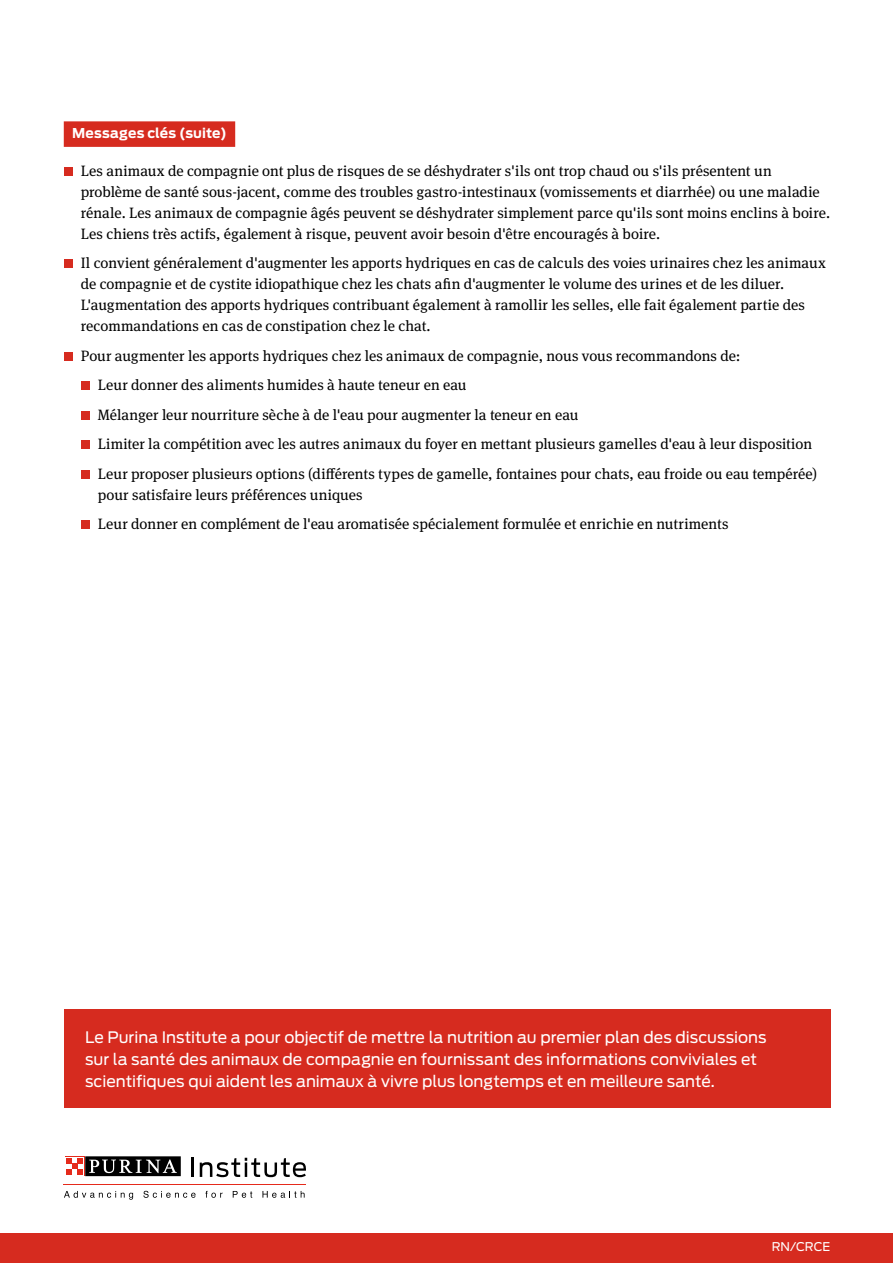
<style>
.page{position:relative;width:893px;height:1263px;background:#fff}
.page>*{position:absolute;margin:0;border:0;box-sizing:border-box;transform-origin:0 0}
.t1{font:15.75px/21.8px "Antenna";color:#fff}
.t2{font:15px/21px "Meta Serif Pro";color:#000}
.t3{font:700 13.5px "Antenna";letter-spacing:.01em;color:#fff}
.t4{font:12px "Antenna";letter-spacing:-.005em;color:#fff}
</style>
<div class="page">
<div style="left:0;top:1233px;width:893px;height:30px;background:#d62b1f"></div>
<hr style="left:64px;top:1184px;width:242px;height:1px;background:#e52a1b">
<svg style="left:192px;top:1158px;width:2px;height:19px"></svg>
<svg style="left:200px;top:1158px;width:106px;height:19px"></svg>
<svg style="left:64px;top:1191px;width:69px;height:9px"></svg>
<svg style="left:143px;top:1191px;width:53px;height:7px"></svg>
<svg style="left:205px;top:1191px;width:18px;height:7px"></svg>
<svg style="left:233px;top:1191px;width:19px;height:7px"></svg>
<svg style="left:262px;top:1191px;width:43px;height:7px"></svg>
<svg style="left:85px;top:1176px;width:96px;height:1px"></svg>
<svg style="left:65px;top:1156px;width:20px;height:20px"></svg>
<div style="left:85px;top:1156px;width:96px;height:20px;background:#000"></div>
<svg style="left:89px;top:1159px;width:88px;height:14px"></svg>
<div style="left:65px;top:1157px;width:19px;height:18px;background:#fff"></div>
<svg style="left:66px;top:1158px;width:17px;height:17px"></svg>
<div style="left:64px;top:121px;width:171px;height:26px;background:#d62b1f"></div>
<div style="left:64px;top:167px;width:8px;height:9px;background:#d62b1f"></div>
<div style="left:64px;top:260px;width:8px;height:8px;background:#d62b1f"></div>
<div style="left:64px;top:352px;width:8px;height:9px;background:#d62b1f"></div>
<div style="left:81px;top:382px;width:8px;height:8px;background:#d62b1f"></div>
<div style="left:81px;top:411px;width:8px;height:9px;background:#d62b1f"></div>
<div style="left:81px;top:441px;width:8px;height:8px;background:#d62b1f"></div>
<div style="left:81px;top:470px;width:8px;height:9px;background:#d62b1f"></div>
<div style="left:81px;top:521px;width:8px;height:8px;background:#d62b1f"></div>
<div style="left:64px;top:1009px;width:766px;height:99px;background:#d62b1f"></div>
<p class="t3" style="left:72px;top:124px;width:156px">Messages clés (suite)</p>
<p class="t2" style="left:81px;top:159px;width:751px">Les animaux de compagnie ont plus de risques de se déshydrater s'ils ont trop chaud ou s'ils présentent un problème de santé sous-jacent, comme des troubles gastro-intestinaux (vomissements et diarrhée) ou une maladie rénale. Les animaux de compagnie âgés peuvent se déshydrater simplement parce qu'ils sont moins enclins à boire.<br>Les chiens très actifs, également à risque, peuvent avoir besoin d'être encouragés à boire.</p>
<p class="t2" style="left:81px;top:252px;width:747px">Il convient généralement d'augmenter les apports hydriques en cas de calculs des voies urinaires chez les animaux de compagnie et de cystite idiopathique chez les chats afin d'augmenter le volume des urines et de les diluer.<br>L'augmentation des apports hydriques contribuant également à ramollir les selles, elle fait également partie des recommandations en cas de constipation chez le chat.</p>
<p class="t2" style="left:98px;top:340px;width:721px;line-height:29.5px;text-indent:-17px">Pour augmenter les apports hydriques chez les animaux de compagnie, nous vous recommandons de:<br>Leur donner des aliments humides à haute teneur en eau<br>Mélanger leur nourriture sèche à de l'eau pour augmenter la teneur en eau<br>Limiter la compétition avec les autres animaux du foyer en mettant plusieurs gamelles d'eau à leur disposition Leur proposer plusieurs options (différents types de gamelle, fontaines pour chats, eau froide ou eau tempérée)</p>
<p class="t2" style="left:98px;top:479px;width:632px;line-height:29.5px">pour satisfaire leurs préférences uniques<br>Leur donner en complément de l'eau aromatisée spécialement formulée et enrichie en nutriments</p>
<p class="t1" style="left:85px;top:1026px;width:683px">Le Purina Institute a pour objectif de mettre la nutrition au premier plan des discussions sur la santé des animaux de compagnie en fournissant des informations conviviales et scientifiques qui aident les animaux à vivre plus longtemps et en meilleure santé.</p>
<p class="t4" style="left:772px;top:1239px;width:60px">RN/CRCE</p>
</div>
